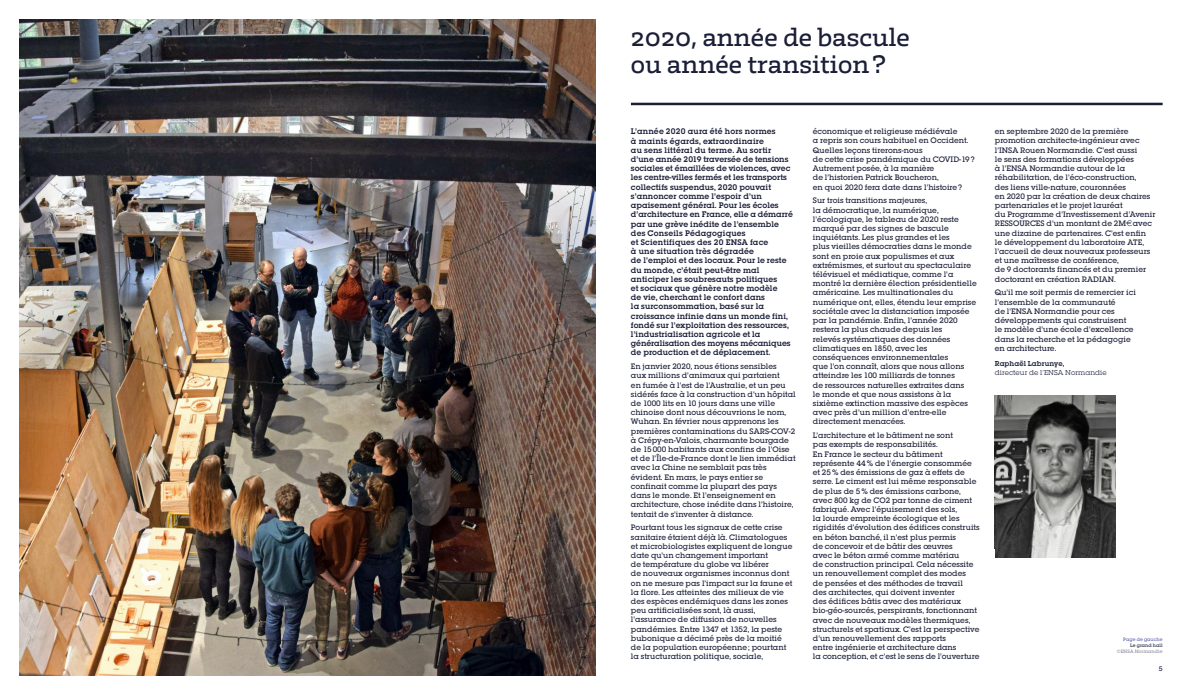
<style>
.page{position:relative;width:1191px;height:695px;background:#fff}
.page>*{position:absolute;margin:0;border:0;box-sizing:border-box;transform-origin:0 0}
.t1{font:500 22px/27.5px "Irma Text Slab Std";letter-spacing:.01em;color:#1a1e37}
.t2{font:600 8.5px/9.2px "Lubalin Graph Itc T";letter-spacing:.01em;color:#1a1e37}
.t3{font:500 8.2px/9.2px "Lubalin Graph Itc T";letter-spacing:.005em;color:#1a1e37}
.t4{font:7.5px "Lubalin Graph Itc T";letter-spacing:.01em;color:#1a1e37}
.t5{font:600 7.5px "Lubalin Graph Itc T";letter-spacing:.01em;color:#1a1e37}
.t6{font:500 7px "Lubalin Graph Itc T";color:#1a1e37}
.t7{font:500 5px "Lubalin Graph Itc T";letter-spacing:.01em;color:#8d8e9b}
.t8{font:500 5px "Lubalin Graph Itc T";letter-spacing:.01em;color:#5a60ad}
.t9{font:500 5px "Lubalin Graph Itc T";letter-spacing:.01em;color:#1a1e37}
</style>
<div class="page">
<hr style="left:631px;top:103px;width:531px;height:2px;background:#1a1e37">
<img style="left:20px;top:20px;width:575px;height:655px">
<img style="left:994px;top:396px;width:122px;height:161px">
<h1 class="t1" style="left:631px;top:25px;width:280px">2020, année de bascule ou année transition?</h1>
<p class="t2" style="left:631px;top:127px;width:163px">L’année 2020 aura été hors normes<br>à maints égards, extraordinaire<br>au sens littéral du terme. Au sortir d’une année 2019 traversée de tensions sociales et émaillées de violences, avec les centre-villes fermés et les transports collectifs suspendus, 2020 pouvait s’annoncer comme l’espoir d’un apaisement général. Pour les écoles d’architecture en France, elle a démarré par une grève inédite de l’ensemble des Conseils Pédagogiques<br>et Scientifiques des 20 ENSA face<br>à une situation très dégradée<br>de l’emploi et des locaux. Pour le reste du monde, c’était peut-être mal anticiper les soubresauts politiques<br>et sociaux que génère notre modèle<br>de vie, cherchant le confort dans<br>la surconsommation, basé sur la croissance infinie dans un monde fini, fondé sur l’exploitation des ressources, l’industrialisation agricole et la généralisation des moyens mécaniques de production et de déplacement.</p>
<p class="t3" style="left:631px;top:361px;width:166px">En janvier 2020, nous étions sensibles<br>aux millions d’animaux qui partaient<br>en fumée à l’est de l’Australie, et un peu sidérés face à la construction d’un hôpital de 1000 lits en 10 jours dans une ville chinoise dont nous découvrions le nom, Wuhan. En février nous apprenons les premières contaminations du SARS-COV-2 à Crépy-en-Valois, charmante bourgade de 15000 habitants aux confins de l’Oise et de l’Île-de-France dont le lien immédiat avec la Chine ne semblait pas très évident. En mars, le pays entier se confinait comme la plupart des pays dans le monde. Et l’enseignement en architecture, chose inédite dans l’histoire, tentait de s’inventer à distance.</p>
<p class="t3" style="left:631px;top:523px;width:163px">Pourtant tous les signaux de cette crise sanitaire étaient déjà là. Climatologues et microbiologistes expliquent de longue date qu’un changement important<br>de température du globe va libérer<br>de nouveaux organismes inconnus dont on ne mesure pas l’impact sur la faune et la flore. Les atteintes des milieux de vie des espèces endémiques dans les zones peu artificialisées sont, là aussi, l’assurance de diffusion de nouvelles pandémies. Entre 1347 et 1352, la peste bubonique a décimé près de la moitié de la population européenne; pourtant la structuration politique, sociale,</p>
<p class="t3" style="left:813px;top:127px;width:163px">économique et religieuse médiévale<br>a repris son cours habituel en Occident.<br>Quelles leçons tirerons-nous<br>de cette crise pandémique du COVID-19?<br>Autrement posée, à la manière<br>de l’historien Patrick Boucheron,<br>en quoi 2020 fera date dans l’histoire?</p>
<p class="t3" style="left:813px;top:196px;width:165px">Sur trois transitions majeures,<br>la démocratique, la numérique, l’écologique, le tableau de 2020 reste marqué par des signes de bascule inquiétants. Les plus grandes et les<br>plus vieilles démocraties dans le monde sont en proie aux populismes et aux extrémismes, et surtout au spectaculaire télévisuel et médiatique, comme l’a montré la dernière élection présidentielle américaine. Les multinationales du numérique ont, elles, étendu leur emprise sociétale avec la distanciation imposée par la pandémie. Enfin, l’année 2020 restera la plus chaude depuis les<br>relevés systématiques des données climatiques en 1850, avec les conséquences environnementales<br>que l’on connaît, alors que nous allons atteindre les 100 milliards de tonnes<br>de ressources naturelles extraites dans<br>le monde et que nous assistons à la sixième extinction massive des espèces avec près d’un million d’entre-elle directement menacées.</p>
<p class="t3" style="left:813px;top:431px;width:168px">L’architecture et le bâtiment ne sont<br>pas exempts de responsabilités.<br>En France le secteur du bâtiment représente 44% de l’énergie consommée et 25% des émissions de gaz à effets de serre. Le ciment est lui même responsable de plus de 5% des émissions carbone, avec 800 kg de CO2 par tonne de ciment fabriqué. Avec l’épuisement des sols,<br>la lourde empreinte écologique et les rigidités d’évolution des édifices construits en béton banché, il n’est plus permis<br>de concevoir et de bâtir des œuvres<br>avec le béton armé comme matériau<br>de construction principal. Cela nécessite un renouvellement complet des modes<br>de pensées et des méthodes de travail<br>des architectes, qui doivent inventer<br>des édifices bâtis avec des matériaux bio-géo-sourcés, perspirants, fonctionnant avec de nouveaux modèles thermiques, structurels et spatiaux. C’est la perspective d’un renouvellement des rapports<br>entre ingénierie et architecture dans<br>la conception, et c’est le sens de l’ouverture</p>
<p class="t3" style="left:994px;top:127px;width:162px">en septembre 2020 de la première promotion architecte-ingénieur avec l’INSA Rouen Normandie. C’est aussi<br>le sens des formations développées<br>à l’ENSA Normandie autour de la réhabilitation, de l’éco-construction,<br>des liens ville-nature, couronnées<br>en 2020 par la création de deux chaires partenariales et le projet lauréat<br>du Programme d’Investissement d’Avenir RESSOURCES d’un montant de 2M avec une dizaine de partenaires. C’est enfin<br>le développement du laboratoire ATE, l’accueil de deux nouveaux professeurs et une maîtresse de conférence,<br>de 9 doctorants financés et du premier doctorant en création RADIAN.</p>
<p class="t3" style="left:994px;top:288px;width:142px">Qu’il me soit permis de remercier ici l’ensemble de la communauté<br>de l’ENSA Normandie pour ces développements qui construisent<br>le modèle d’une école d’excellence dans la recherche et la pédagogie en architecture.</p>
<p class="t5" style="left:994px;top:359px;width:71px">Raphaël Labrunye,</p>
<p class="t4" style="left:994px;top:368px;width:113px">directeur de l’ENSA Normandie</p>
<p class="t8" style="left:1123px;top:636px;width:41px">Page de gauche</p>
<p class="t9" style="left:1130px;top:642px;width:34px">Le grand hall</p>
<p class="t7" style="left:1116px;top:648px;width:47px">©ENSA Normandie</p>
<p class="t6" style="left:1158px;top:664px;width:5px">5</p>
</div>
